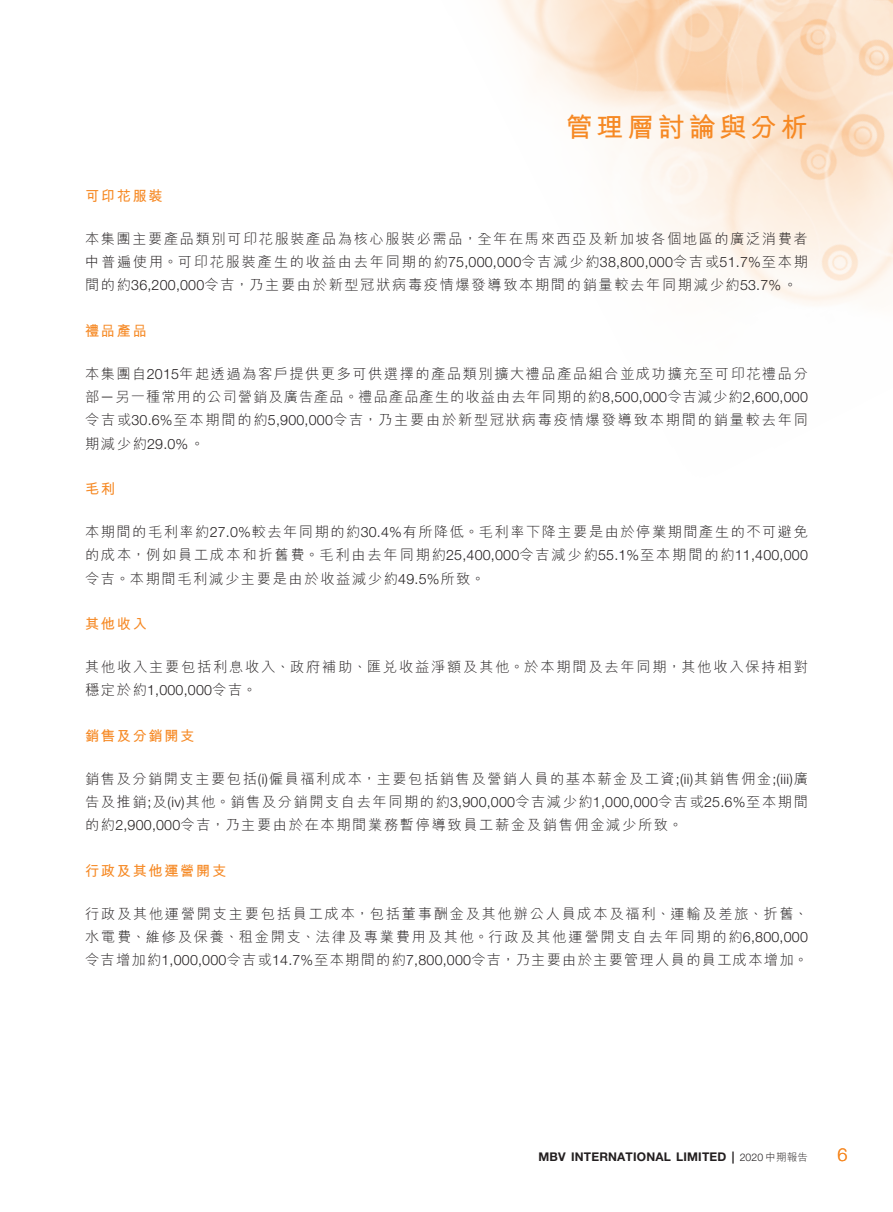
<style>
.page{position:relative;width:893px;height:1212px;background:#fff}
.page>*{position:absolute;margin:0;border:0;box-sizing:border-box;transform-origin:0 0}
.t1{font:700 27px "M Hei HK";letter-spacing:.14em;color:#f68924}
.t2{font:300 18px "Helvetica Neue LT Std";color:#f68924}
._11_P0{font:300 14.25px/23.2px "M Hei HK";letter-spacing:.115em;color:#231f20;text-align:justify}
._04___H2{font:700 14.25px "M Hei HK";letter-spacing:.115em;color:#f68924}
._11_P0-2{font:300 14.25px "Helvetica Neue LT Std";color:#231f20}
.t3{font:700 12px "Helvetica Neue LT Std";letter-spacing:.015em;color:#231f20}
.t4{font:300 10.5px "Helvetica Neue LT Std";color:#231f20}
.s1{font-family:"Helvetica Neue LT Std"}
.s2{font-family:"M Hei HK"}
</style>
<div class="page">
<img style="left:497px;top:0;width:396px;height:305px">
<h1 class="t1" style="left:566px;top:107px;width:244px">管理層討論與分析</h1>
<p class="_04___H2" style="left:85px;top:185px;width:79px">可印花服裝</p>
<p class="_11_P0" style="left:85px;top:227px;width:724px">本集團主要產品類別可印花服裝產品為核心服裝必需品，全年在馬來西亞及新加坡各個地區的廣泛消費者中普遍使用。可印花服裝產生的收益由去年同期的約<span class="s1">75,000,000</span>令吉減少約<span class="s1">38,800,000</span>令吉或<span class="s1">51.7%</span>至本期間的約<span class="s1">36,200,000</span>令吉，乃主要由於新型冠狀病毒疫情爆發導致本期間的銷量較去年同期減少約<span class="s1">53.7%</span>。</p>
<p class="_04___H2" style="left:85px;top:320px;width:63px">禮品產品</p>
<p class="_11_P0" style="left:85px;top:362px;width:724px;text-align:right">本集團自<span class="s1">2015</span>年起透過為客戶提供更多可供選擇的產品類別擴大禮品產品組合並成功擴充至可印花禮品分另一種常用的公司營銷及廣告產品。禮品產品產生的收益由去年同期的約<span class="s1">8,500,000</span>令吉減少約<span class="s1">2,600,000</span></p>
<p class="_11_P0" style="left:85px;top:385px;width:724px;text-align:left">部<br>令吉或<span class="s1">30.6%</span>至本期間的約<span class="s1">5,900,000</span>令吉，乃主要由於新型冠狀病毒疫情爆發導致本期間的銷量較去年同期減少約<span class="s1">29.0%</span>。</p>
<p class="_04___H2" style="left:85px;top:479px;width:32px">毛利</p>
<p class="_11_P0" style="left:85px;top:520px;width:724px">本期間的毛利率約<span class="s1">27.0%</span>較去年同期的約<span class="s1">30.4%</span>有所降低。毛利率下降主要是由於停業期間產生的不可避免的成本，例如員工成本和折舊費。毛利由去年同期約<span class="s1">25,400,000</span>令吉減少約<span class="s1">55.1%</span>至本期間的約<span class="s1">11,400,000</span>令吉。本期間毛利減少主要是由於收益減少約<span class="s1">49.5%</span>所致。</p>
<p class="_04___H2" style="left:85px;top:614px;width:63px">其他收入</p>
<p class="_11_P0" style="left:85px;top:655px;width:724px">其他收入主要包括利息收入、政府補助、匯兌收益淨額及其他。於本期間及去年同期，其他收入保持相對穩定於約<span class="s1">1,000,000</span>令吉。</p>
<p class="_04___H2" style="left:85px;top:725px;width:111px">銷售及分銷開支</p>
<p class="_11_P0" style="left:85px;top:767px;width:724px">銷售及分銷開支主要包括 <span class="s1">)i(</span> 僱員福利成本，主要包括銷售及營銷人員的基本薪金及工資<span class="s1">;( )i i</span> 其銷售佣金<span class="s1">;(iii</span> 廣<span class="s1">)</span>告及推銷及<span class="s1">; i v( )</span>其他。銷售及分銷開支自去年同期的約<span class="s1">3,900,000</span>令吉減少約<span class="s1">1,000,000</span>令吉或<span class="s1">25.6%</span>至本期間的約<span class="s1">2,900,000</span>令吉，乃主要由於在本期間業務暫停導致員工薪金及銷售佣金減少所致。</p>
<p class="_04___H2" style="left:85px;top:860px;width:143px">行政及其他運營開支</p>
<p class="_11_P0" style="left:85px;top:902px;width:725px">行政及其他運營開支主要包括員工成本，包括董事酬金及其他辦公人員成本及福利、運輸及差旅、折舊、水電費、維修及保養、租金開支、法律及專業費用及其他。行政及其他運營開支自去年同期的約<span class="s1">6,800,000</span>令吉增加約<span class="s1">1,000,000</span>令吉或<span class="s1">14.7%</span>至本期間的約<span class="s1">7,800,000</span>令吉，乃主要由於主要管理人員的員工成本增加。</p>
<p class="_11_P0-2" style="left:100px;top:387px;width:16px">—</p>
<p class="t3" style="left:539px;top:1149px;width:197px">MBV INTERNATIONAL LIMITED |</p>
<p class="t4" style="left:740px;top:1151px;width:70px">2020 <span class="s2">中期報告</span></p>
<p class="t2" style="left:837px;top:1143px;width:12px">6</p>
</div>
